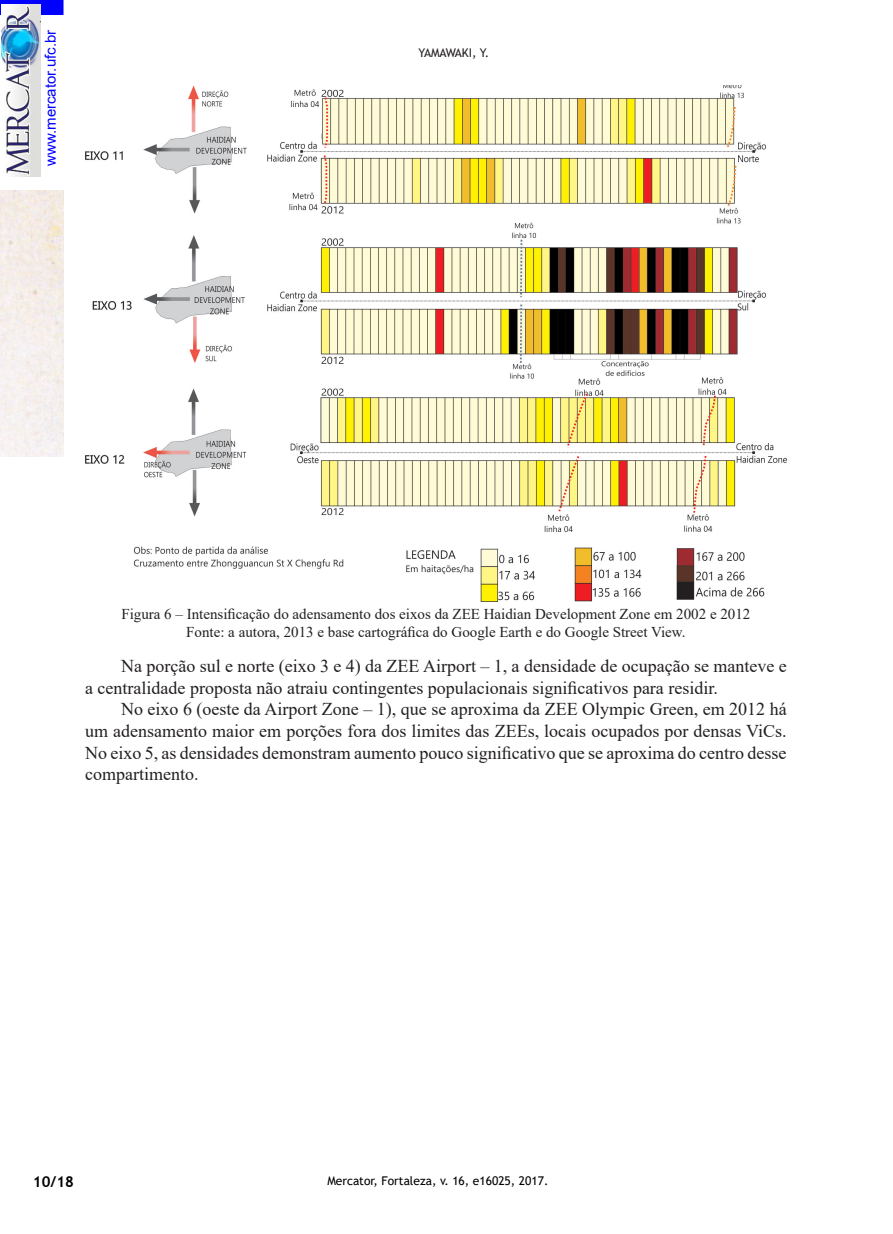
<style>
.page{position:relative;width:893px;height:1234px;background:#fff}
.page>*{position:absolute;margin:0;border:0;box-sizing:border-box;transform-origin:0 0}
.t1{font:18px/21.6px "Times New Roman";color:#231f20}
.LEGENDA{font:15px "Times New Roman";color:#231f20}
.t2{font:15px "Arial";color:#00f}
.t3{font:700 15px "Trebuchet MS";color:#000}
.t4{font:12px "Trebuchet MS";color:#000}
.t5{font:12px "Trebuchet MS";color:#231f20}
</style>
<div class="page">
<img style="left:0;top:190px;width:64px;height:266px">
<div style="left:0;top:0;width:64px;height:15px;background:#00f"></div>
<img style="left:1px;top:4px;width:39px;height:173px">
<img style="left:85px;top:85px;width:702px;height:516px">
<p class="t2" style="left:40px;top:166px;width:138px;rotate:-90deg">www.mercator.ufc.br</p>
<p class="t5" style="left:418px;top:45px;width:72px">YAMAWAKI, Y.</p>
<p class="LEGENDA" style="left:121px;top:603px;width:631px">Figura 6 – Intensificação do adensamento dos eixos da ZEE Haidian Development Zone em 2002 e 2012</p>
<p class="LEGENDA" style="left:186px;top:621px;width:501px">Fonte: a autora, 2013 e base cartográfica do Google Earth e do Google Street View.</p>
<p class="t1" style="left:85px;top:654px;width:703px;text-indent:36px">Na porção sul e norte (eixo 3 e 4) da ZEE Airport – 1, a densidade de ocupação se manteve e a centralidade proposta não atraiu contingentes populacionais significativos para residir.</p>
<p class="t1" style="left:85px;top:697px;width:703px;text-align:justify;text-indent:36px">No eixo 6 (oeste da Airport Zone – 1), que se aproxima da ZEE Olympic Green, em 2012 há um adensamento maior em porções fora dos limites das ZEEs, locais ocupados por densas ViCs.<br>No eixo 5, as densidades demonstram aumento pouco significativo que se aproxima do centro desse compartimento.</p>
<p class="t3" style="left:33px;top:1172px;width:43px">10/18</p>
<p class="t4" style="left:327px;top:1172px;width:223px">Mercator, Fortaleza, v. 16, e16025, 2017.</p>
</div>
